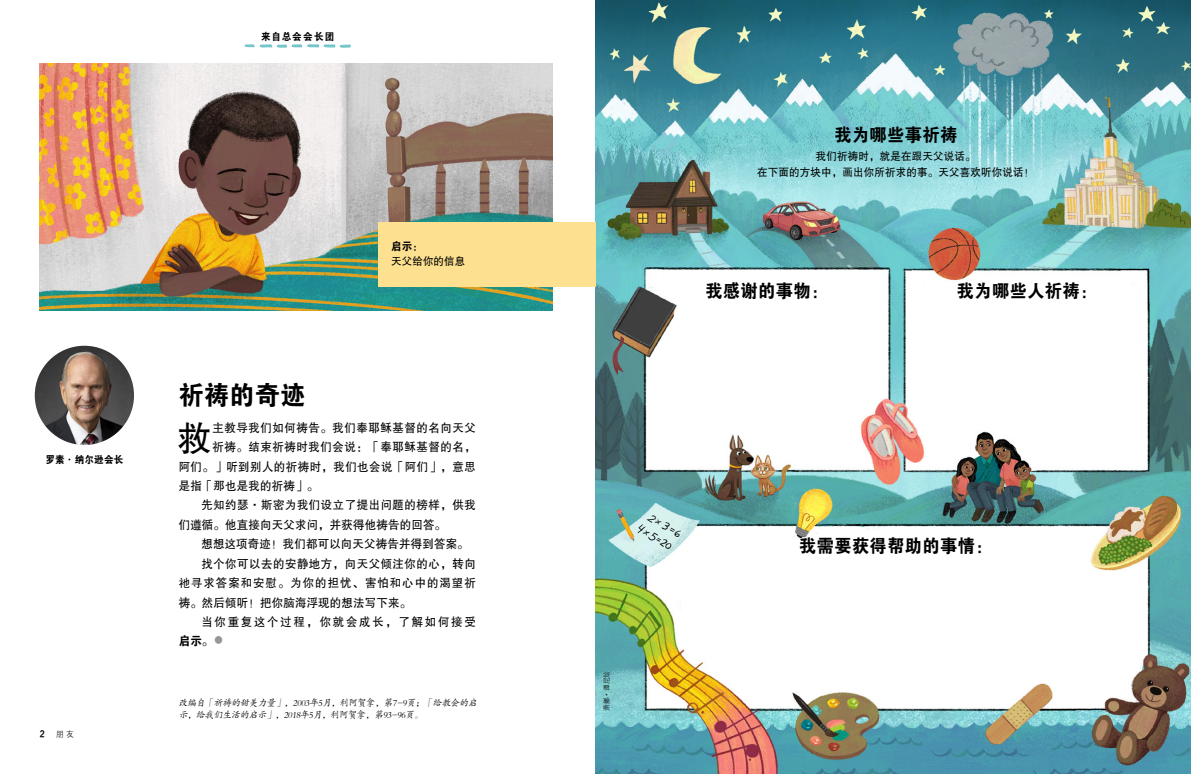
<style>
.page{position:relative;width:1191px;height:774px;background:#fff}
.page>*{position:absolute;margin:0;border:0;box-sizing:border-box;transform-origin:0 0}
.p1_first{font:35.9px "FZHTK GBK1 0";color:#000;scale:.95 1}
.t1{font:26px "FZDHTK GBK1 0";letter-spacing:.03em;color:#000;scale:.95 1}
.t2{font:18px "FZDHTK GBK1 0";letter-spacing:.03em;color:#000;scale:.95 1}
.p1{font:12px/19.4px "FZHTK GBK1 0";letter-spacing:.05em;color:#000;scale:.95 1}
.p1_first-2{font:12px "FZHTK GBK1 0";letter-spacing:.05em;color:#000;scale:.95 1}
.p1-2{font:12px/19.4px "FZHTK GBK1 0";letter-spacing:.155em;color:#000;scale:.95 1}
.p1-3{font:12px "FZHTK GBK1 0";letter-spacing:.02em;color:#000;scale:.95 1}
.p1_first-3{font:12px "FZHTK GBK1 0";letter-spacing:.02em;color:#000;scale:.95 1}
.p2_first{font:11px/16.2px "FZHTK GBK1 0";letter-spacing:.02em;color:#000;text-align:center;scale:.95 1}
.p1_aside_sidebar_first{font:11px/15.4px "FZHTK GBK1 0";letter-spacing:.01em;color:#000;scale:.95 1}
.p1_author-name{font:10px "FZDHTK GBK1 0";letter-spacing:.09em;color:#000;scale:.95 1}
.p1_author-name-2{font:10px "FZDHTK GBK1 0";letter-spacing:.12em;color:#000;scale:.95 1}
.t3{font:9.5px/13px "FZKTK GBK1 0";letter-spacing:-.03em;color:#000;scale:.95 1}
.t4{font:9.2px "FZDHTK GBK1 0";color:#000;scale:.95 1}
.t5{font:8.2px "FZXH1 K GBK1 0";color:#000;scale:.95 1}
.p1_figure_image_credit_first__p1_aside_i{font:7px "FZXH1 K GBK1 0";color:#000;scale:.95 1}
.s1{font-family:"FZDHTK GBK1 0"}
.s2{font-family:"Arial";font-size:18px;color:#969798}
</style>
<div class="page">
<img style="left:595px;top:0;width:596px;height:774px">
<svg style="left:244px;top:44px;width:107px;height:4px"></svg>
<img style="left:35px;top:346px;width:99px;height:99px;border-radius:50px">
<img style="left:40px;top:64px;width:513px;height:246px">
<div style="left:378px;top:222px;width:217px;height:65px;background:#fde191"></div>
<p class="p1_author-name-2" style="left:261px;top:31px;width:79px">来自总会会长团</p>
<p class="p1_author-name" style="left:45px;top:454px;width:84px">罗素·纳尔逊会长</p>
<p class="t4" style="left:40px;top:729px;width:7px">2</p>
<p class="t5" style="left:56px;top:730px;width:20px">朋友</p>
<p class="t1" style="left:179px;top:381px;width:135px">祈祷的奇迹</p>
<p class="p1_aside_sidebar_first" style="left:391px;top:239px;width:79px"><span class="s1">启示：<br></span>天父给你的信息</p>
<p class="p1_first" style="left:177px;top:419px;width:37px">救</p>
<p class="p1_first-2" style="left:212px;top:421px;width:279px">主教导我们如何祷告。我们奉耶稣基督的名向天父</p>
<p class="p1_first-2" style="left:212px;top:440px;width:279px">祈祷。结束祈祷时我们会说：「奉耶稣基督的名，</p>
<p class="p1_first-2" style="left:179px;top:460px;width:314px">阿们。」听到别人的祈祷时，我们也会说「阿们」，意思</p>
<p class="p1_first-3" style="left:179px;top:479px;width:148px">是指「那也是我的祈祷」。</p>
<p class="p1" style="left:179px;top:496px;width:314px;text-indent:23px">先知约瑟·斯密为我们设立了提出问题的榜样，供我们遵循。他直接向天父求问，并获得他祷告的回答。</p>
<p class="p1-3" style="left:201px;top:537px;width:283px">想想这项奇迹！我们都可以向天父祷告并得到答案。</p>
<p class="p1" style="left:179px;top:554px;width:314px;text-align:justify;text-indent:23px">找个你可以去的安静地方，向天父倾注你的心，转向祂寻求答案和安慰。为你的担忧、害怕和心中的渴望祈祷。然后倾听！把你脑海浮现的想法写下来。</p>
<p class="p1-2" style="left:179px;top:612px;width:314px;text-indent:23px">当你重复这个过程，你就会成长，了解如何接受<span class="s1">启示</span>。<span class="s2">●</span></p>
<p class="t3" style="left:179px;top:696px;width:317px">改编自「祈祷的甜美力量」，2003年5月，利阿贺拿，第7--9页；「给教会的启示，给我们生活的启示」，2018年5月，利阿贺拿，第93--96页。</p>
<p class="p1_figure_image_credit_first__p1_aside_i" style="left:603px;top:711px;width:44px;rotate:-90deg">萧娜·谭尼绘</p>
<p class="t2" style="left:834px;top:124px;width:131px">我为哪些事祈祷</p>
<p class="p2_first" style="left:757px;top:148px;width:293px">我们祈祷时，就是在跟天父说话。<br>在下面的方块中，画出你所祈求的事。天父喜欢听你说话！</p>
<p class="t2" style="left:705px;top:281px;width:131px">我感谢的事物：</p>
<p class="t2" style="left:957px;top:281px;width:149px">我为哪些人祈祷：</p>
<p class="t2" style="left:799px;top:536px;width:205px">我需要获得帮助的事情：</p>
</div>
